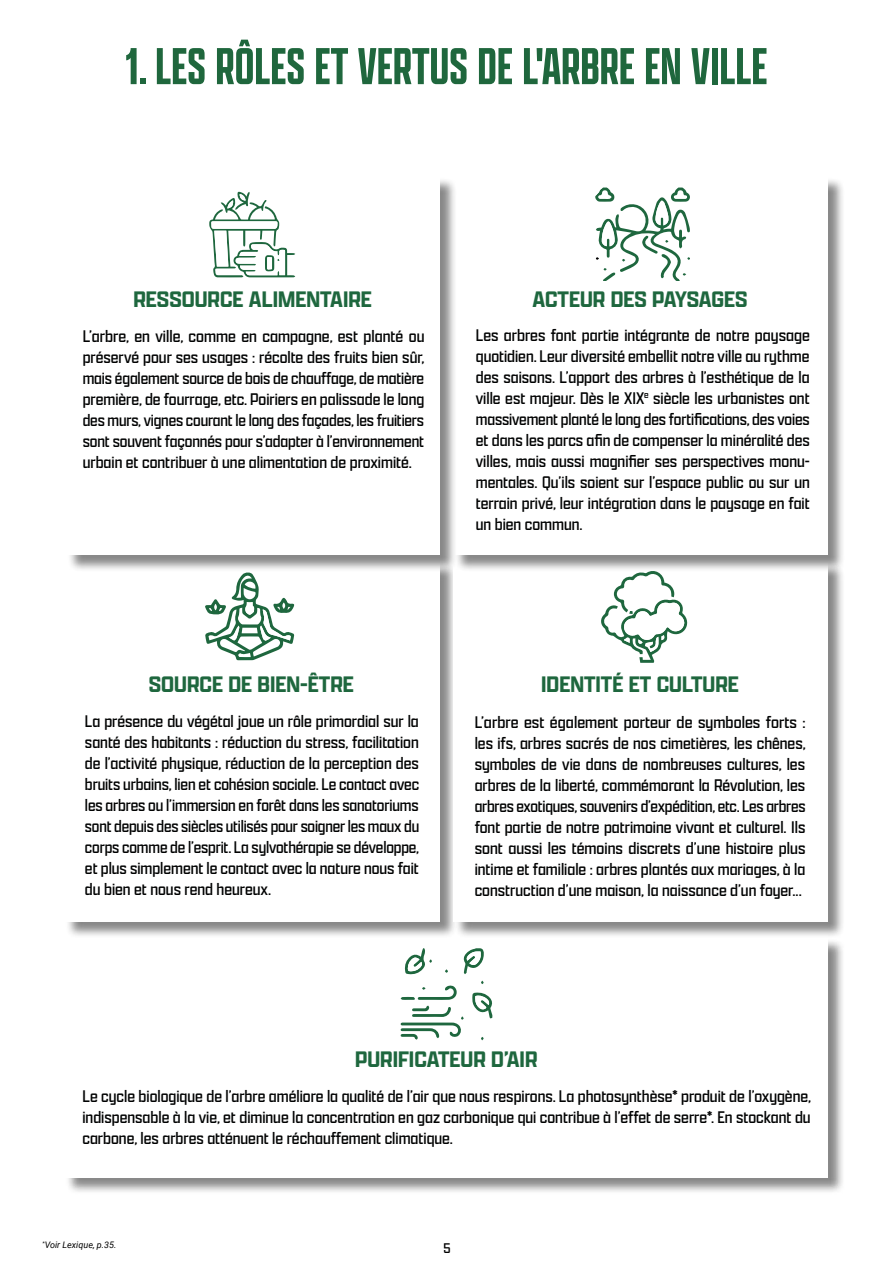
<style>
.page{position:relative;width:893px;height:1263px;background:#fff}
.page>*{position:absolute;margin:0;border:0;box-sizing:border-box;transform-origin:0 0}
.t1{font:500 55.5px "Apotek Comp";color:#1f673d}
.t2{font:600 24px "Apotek";color:#1e673e}
.t3{font:300 18px/21px "Apotek";color:#010202;text-align:justify}
.t4{font:300 15px "Apotek";color:#000}
.t5{font:italic 9px "Roboto";color:#000}
</style>
<div class="page">
<div style="left:65px;top:938px;width:780px;height:257px;background:#000;opacity:.47"></div>
<div style="left:64px;top:938px;width:763px;height:240px;background:#fff"></div>
<svg style="left:401px;top:985px;width:63px;height:54px"></svg>
<svg style="left:463px;top:948px;width:21px;height:26px"></svg>
<svg style="left:404px;top:948px;width:28px;height:27px"></svg>
<svg style="left:472px;top:992px;width:21px;height:27px"></svg>
<div style="left:65px;top:562px;width:392px;height:376px;background:#000;opacity:.47"></div>
<div style="left:64px;top:562px;width:376px;height:360px;background:#fff"></div>
<svg style="left:205px;top:572px;width:90px;height:88px"></svg>
<div style="left:454px;top:562px;width:391px;height:376px;background:#000;opacity:.47"></div>
<div style="left:453px;top:562px;width:374px;height:360px;background:#fff"></div>
<svg style="left:601px;top:572px;width:87px;height:90px"></svg>
<div style="left:454px;top:178px;width:391px;height:394px;background:#000;opacity:.47"></div>
<div style="left:453px;top:178px;width:374px;height:377px;background:#fff"></div>
<svg style="left:595px;top:188px;width:95px;height:93px"></svg>
<div style="left:67px;top:178px;width:390px;height:394px;background:#000;opacity:.47"></div>
<div style="left:66px;top:178px;width:374px;height:377px;background:#fff"></div>
<svg style="left:209px;top:191px;width:86px;height:86px"></svg>
<h1 class="t1" style="left:126px;top:33px;width:643px">1. LES RÔLES ET VERTUS DE L'ARBRE EN VILLE</h1>
<h2 class="t2" style="left:133px;top:284px;width:240px">RESSOURCE ALIMENTAIRE</h2>
<p class="t3" style="left:83px;top:326px;width:343px">L’arbre, en ville, comme en campagne, est planté ou préservé pour ses usages : récolte des fruits bien sûr, mais également source de bois de chauffage, de matière première, de fourrage, etc. Poiriers en palissade le long des murs, vignes courant le long des façades, les fruitiers sont souvent façonnés pour s’adapter à l’environnement urbain et contribuer à une alimentation de proximité.</p>
<h2 class="t2" style="left:532px;top:284px;width:216px">ACTEUR DES PAYSAGES</h2>
<p class="t3" style="left:476px;top:324px;width:335px">Les arbres font partie intégrante de notre paysage quotidien. Leur diversité embellit notre ville au rythme des saisons. L’apport des arbres à l’esthétique de la ville est majeur. Dès le XIX<sup>e</sup> siècle les urbanistes ont massivement planté le long des fortifications, des voies et dans les parcs afin de compenser la minéralité des villes, mais aussi magnifier ses perspectives monu&shy;mentales. Qu’ils soient sur l’espace public ou sur un terrain privé, leur intégration dans le paysage en fait un bien commun.</p>
<h2 class="t2" style="left:149px;top:670px;width:207px">SOURCE DE BIEN-ÊTRE</h2>
<p class="t3" style="left:85px;top:710px;width:336px">La présence du végétal joue un rôle primordial sur la santé des habitants : réduction du stress, facilitation de l’activité physique, réduction de la perception des bruits urbains, lien et cohésion sociale. Le contact avec les arbres ou l’immersion en forêt dans les sanatoriums sont depuis des siècles utilisés pour soigner les maux du corps comme de l’esprit. La sylvothérapie se développe, et plus simplement le contact avec la nature nous fait du bien et nous rend heureux.</p>
<h2 class="t2" style="left:541px;top:669px;width:199px">IDENTITÉ ET CULTURE</h2>
<p class="t3" style="left:475px;top:712px;width:333px">L’arbre est également porteur de symboles forts : les ifs, arbres sacrés de nos cimetières, les chênes, symboles de vie dans de nombreuses cultures, les arbres de la liberté, commémorant la Révolution, les arbres exotiques, souvenirs d’expédition, etc. Les arbres font partie de notre patrimoine vivant et culturel. Ils sont aussi les témoins discrets d’une histoire plus intime et familiale : arbres plantés aux mariages, à la construction d’une maison, la naissance d’un foyer...</p>
<h2 class="t2" style="left:355px;top:1044px;width:184px">PURIFICATEUR D’AIR</h2>
<p class="t3" style="left:82px;top:1085px;width:730px">Le cycle biologique de l’arbre améliore la qualité de l’air que nous respirons. La photosynthèse* produit de l’oxygène, indispensable à la vie, et diminue la concentration en gaz carbonique qui contribue à l’effet de serre*. En stockant du carbone, les arbres atténuent le réchauffement climatique.</p>
<p class="t5" style="left:43px;top:1239px;width:75px"><sup>*</sup>Voir Lexique, p.35.</p>
<p class="t4" style="left:443px;top:1239px;width:9px">5</p>
</div>
